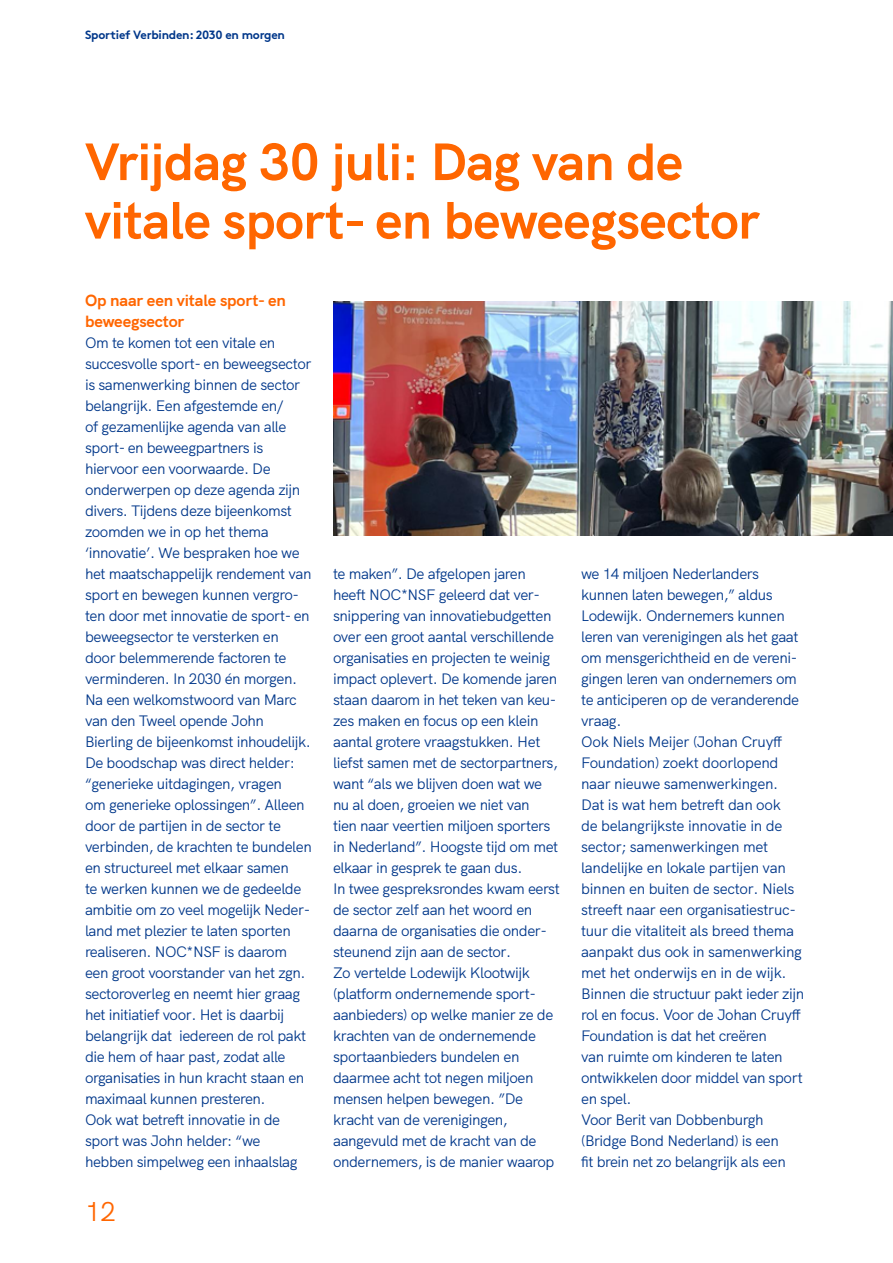
<style>
.page{position:relative;width:893px;height:1263px;background:#fff}
.page>*{position:absolute;margin:0;border:0;box-sizing:border-box;transform-origin:0 0}
.TITEL{font:700 52.5px/58.5px "HK Grotesk";letter-spacing:-.01em;color:#f60}
.t1{font:27px "HK Grotesk";color:#f60}
.TUSSENKOP{font:700 16.5px/21px "HK Grotesk";letter-spacing:-.01em;color:#f60}
.BODY{font:15px/21px "HK Grotesk";letter-spacing:-.03em;color:#00378a}
.t2{font:700 12px "Brown";letter-spacing:-.02em;color:#00378a}
</style>
<div class="page">
<img style="left:333px;top:302px;width:560px;height:234px">
<p class="t2" style="left:85px;top:25px;width:201px">Sportief Verbinden: 2030 en morgen</p>
<p class="TITEL" style="left:85px;top:128px;width:676px">Vrijdag 30 juli: Dag van de vitale sport- en beweegsector</p>
<p class="TUSSENKOP" style="left:85px;top:288px;width:202px">Op naar een vitale sport- en beweegsector</p>
<p class="BODY" style="left:85px;top:331px;width:228px">Om te komen tot een vitale en succesvolle sport- en beweegsector is samenwerking binnen de sector belangrijk. Een afgestemde en/<br>of gezamenlijke agenda van alle sport- en beweegpartners is hiervoor een voorwaarde. De onderwerpen op deze agenda zijn divers. Tijdens deze bijeenkomst zoomden we in op het thema ‘innovatie’. We bespraken hoe we het maatschappelijk rendement van sport en bewegen kunnen vergro&shy;ten door met innovatie de sport- en beweegsector te versterken en door belemmerende factoren te verminderen. In 2030 én morgen.</p>
<p class="BODY" style="left:85px;top:688px;width:228px">Na een welkomstwoord van Marc van den Tweel opende John<br>Bierling de bijeenkomst inhoudelijk.<br>De boodschap was direct helder: “generieke uitdagingen, vragen<br>om generieke oplossingen”. Alleen door de partijen in de sector te verbinden, de krachten te bundelen en structureel met elkaar samen<br>te werken kunnen we de gedeelde ambitie om zo veel mogelijk Neder&shy;land met plezier te laten sporten realiseren. NOC*NSF is daarom een groot voorstander van het zgn. sectoroverleg en neemt hier graag het initiatief voor. Het is daarbij belangrijk dat iedereen de rol pakt die hem of haar past, zodat alle organisaties in hun kracht staan en maximaal kunnen presteren.</p>
<p class="BODY" style="left:85px;top:1108px;width:214px">Ook wat betreft innovatie in de sport was John helder: “we hebben simpelweg een inhaalslag</p>
<h2 class="t1" style="left:85px;top:1190px;width:32px">12</h2>
<p class="BODY" style="left:333px;top:562px;width:227px">te maken”. De afgelopen jaren heeft NOC*NSF geleerd dat ver&shy;snippering van innovatiebudgetten over een groot aantal verschillende organisaties en projecten te weinig impact oplevert. De komende jaren staan daarom in het teken van keu&shy;zes maken en focus op een klein aantal grotere vraagstukken. Het liefst samen met de sectorpartners, want “als we blijven doen wat we nu al doen, groeien we niet van<br>tien naar veertien miljoen sporters in Nederland”. Hoogste tijd om met elkaar in gesprek te gaan dus.</p>
<p class="BODY" style="left:333px;top:877px;width:228px">In twee gespreksrondes kwam eerst de sector zelf aan het woord en daarna de organisaties die onder&shy;steunend zijn aan de sector.</p>
<p class="BODY" style="left:333px;top:961px;width:223px">Zo vertelde Lodewijk Klootwijk (platform ondernemende sport&shy;aanbieders) op welke manier ze de krachten van de ondernemende sportaanbieders bundelen en daarmee acht tot negen miljoen mensen helpen bewegen. ”De kracht van de verenigingen, aangevuld met de kracht van de ondernemers, is de manier waarop</p>
<p class="BODY" style="left:581px;top:562px;width:219px">we 14 miljoen Nederlanders kunnen laten bewegen,” aldus<br>Lodewijk. Ondernemers kunnen leren van verenigingen als het gaat om mensgerichtheid en de vereni&shy;gingen leren van ondernemers om te anticiperen op de veranderende vraag.</p>
<p class="BODY" style="left:581px;top:730px;width:225px">Ook Niels Meijer (Johan Cruyff<br>Foundation) zoekt doorlopend naar nieuwe samenwerkingen.<br>Dat is wat hem betreft dan ook<br>de belangrijkste innovatie in de sector; samenwerkingen met landelijke en lokale partijen van binnen en buiten de sector. Niels streeft naar een organisatiestruc&shy;tuur die vitaliteit als breed thema aanpakt dus ook in samenwerking met het onderwijs en in de wijk.<br>Binnen die structuur pakt ieder zijn rol en focus. Voor de Johan Cruyff<br>Foundation is dat het creëren<br>van ruimte om kinderen te laten ontwikkelen door middel van sport en spel.</p>
<p class="BODY" style="left:581px;top:1108px;width:206px">Voor Berit van Dobbenburgh (Bridge Bond Nederland) is een fit brein net zo belangrijk als een</p>
</div>
